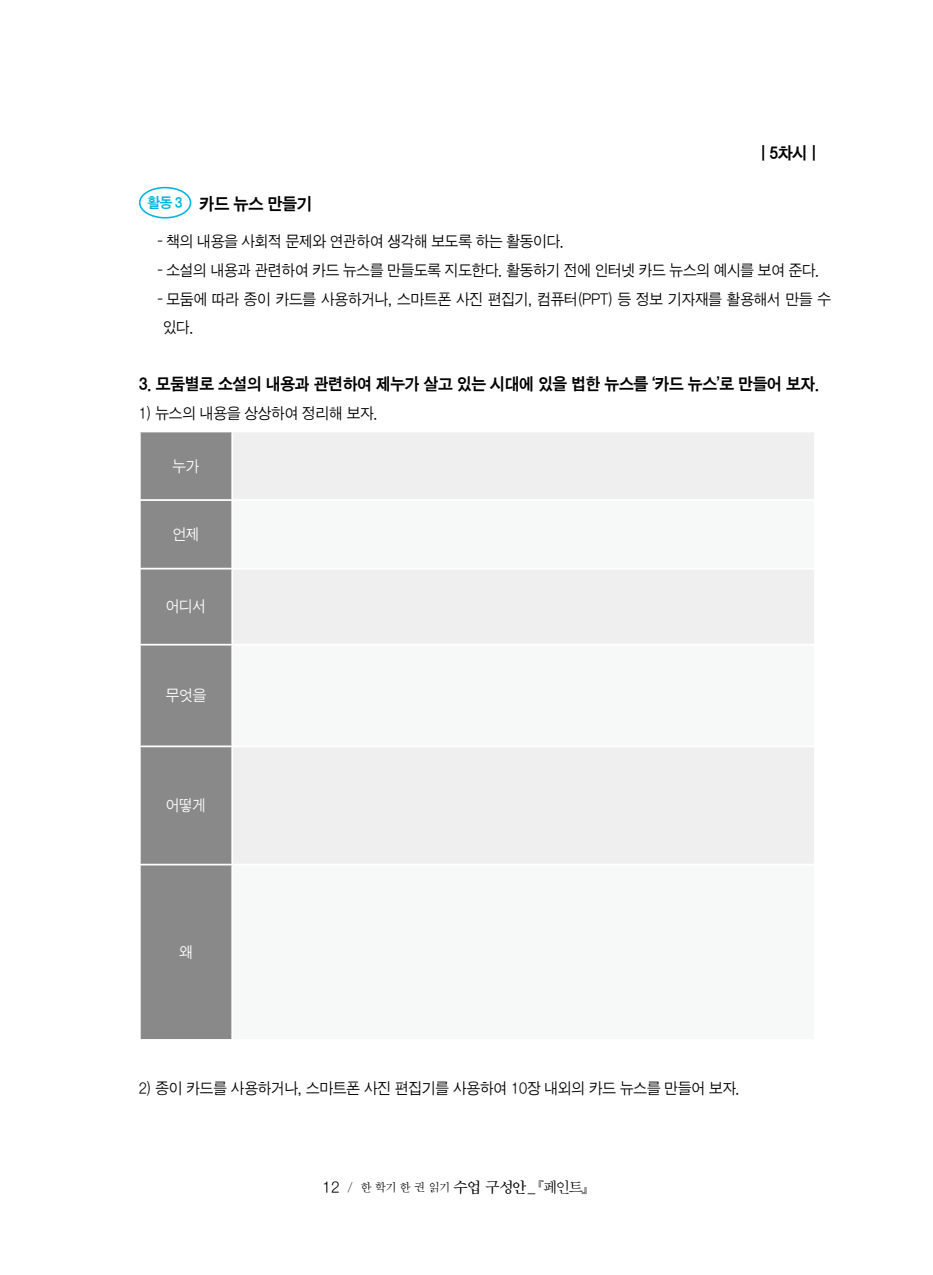
<style>
.page{position:relative;width:933px;height:1275px;background:#fff}
.page>*{position:absolute;margin:0;border:0;box-sizing:border-box;transform-origin:0 0}
.t1{font:17.5px "SD Gothic c Bd";letter-spacing:-.02em;color:#000;scale:.96 1}
.t2{font:17.15px "SD Gothic c Bd";letter-spacing:-.02em;color:#000;scale:.96 1}
.t3{font:15.75px/28px "SD Gothic a Lt";letter-spacing:-.01em;color:#000;scale:.96 1}
.t4{font:15.75px "SD Gothic a Lt";letter-spacing:-.015em;color:#fff;scale:.96 1}
.t5{font:12.25px "SD Myeongjo a Lt";color:#000}
.s1{font-size:14.7px;color:#00b4de}
.s2{font-family:"SD Gothic a Lt";font-size:15.75px}
.s3{font-family:"SD Myeongjo b Md";font-size:15.75px}
.s4{font-size:15.75px}
</style>
<div class="page">
<div style="left:139px;top:187px;width:52px;height:32px;border:2px solid #00b4de;border-radius:50%"></div>
<div style="left:141px;top:432px;width:90px;height:607px;background:#898989"></div>
<div style="left:233px;top:433px;width:581px;height:66px;background:#efefef"></div>
<svg style="left:233px;top:570px;width:581px;height:294px;fill:#efefef"></svg>
<hr style="left:139px;top:499px;width:93px;height:2px;background:#fff">
<hr style="left:139px;top:568px;width:93px;height:1px;background:#fff">
<hr style="left:139px;top:644px;width:93px;height:2px;background:#fff">
<hr style="left:232px;top:644px;width:584px;height:2px;background:#fff">
<hr style="left:139px;top:745px;width:93px;height:2px;background:#fff">
<hr style="left:232px;top:745px;width:584px;height:2px;background:#fff">
<hr style="left:139px;top:864px;width:93px;height:1px;background:#fff">
<p class="t2" style="left:760px;top:144px;width:59px">| 5차시 |</p>
<p class="t1" style="left:148px;top:195px;width:173px"><span class="s1">활동 3</span> 카드 뉴스 만들기</p>
<p class="t3" style="left:157px;top:227px;width:425px">- 책의 내용을 사회적 문제와 연관하여 생각해 보도록 하는 활동이다.</p>
<p class="t3" style="left:157px;top:256px;width:691px">- 소설의 내용과 관련하여 카드 뉴스를 만들도록 지도한다. 활동하기 전에 인터넷 카드 뉴스의 예시를 보여 준다.</p>
<p class="t3" style="left:163px;top:285px;width:698px;text-indent:-5px">- 모둠에 따라 종이 카드를 사용하거나, 스마트폰 사진 편집기, 컴퓨터(PPT) 등 정보 기자재를 활용해서 만들 수 있다.</p>
<p class="t2" style="left:139px;top:375px;width:710px">3. 모둠별로 소설의 내용과 관련하여 제누가 살고 있는 시대에 있을 법한 뉴스를 ‘카드 뉴스’로 만들어 보자.</p>
<p class="t3" style="left:139px;top:399px;width:250px">1) 뉴스의 내용을 상상하여 정리해 보자.</p>
<p class="t4" style="left:172px;top:458px;width:30px">누가</p>
<p class="t4" style="left:172px;top:526px;width:30px">언제</p>
<p class="t4" style="left:166px;top:599px;width:44px">어디서</p>
<p class="t4" style="left:166px;top:688px;width:44px">무엇을</p>
<p class="t4" style="left:166px;top:798px;width:44px">어떻게</p>
<p class="t4" style="left:179px;top:944px;width:16px">왜</p>
<p class="t3" style="left:139px;top:1074px;width:627px">2) 종이 카드를 사용하거나, 스마트폰 사진 편집기를 사용하여 10장 내외의 카드 뉴스를 만들어 보자.</p>
<p class="t5" style="left:322px;top:1182px;width:266px"><span class="s2">12</span> / 한 학기 한 권 읽기 <span class="s3">수업 구성안</span><span class="s4">_ 『페인트』</span></p>
</div>
